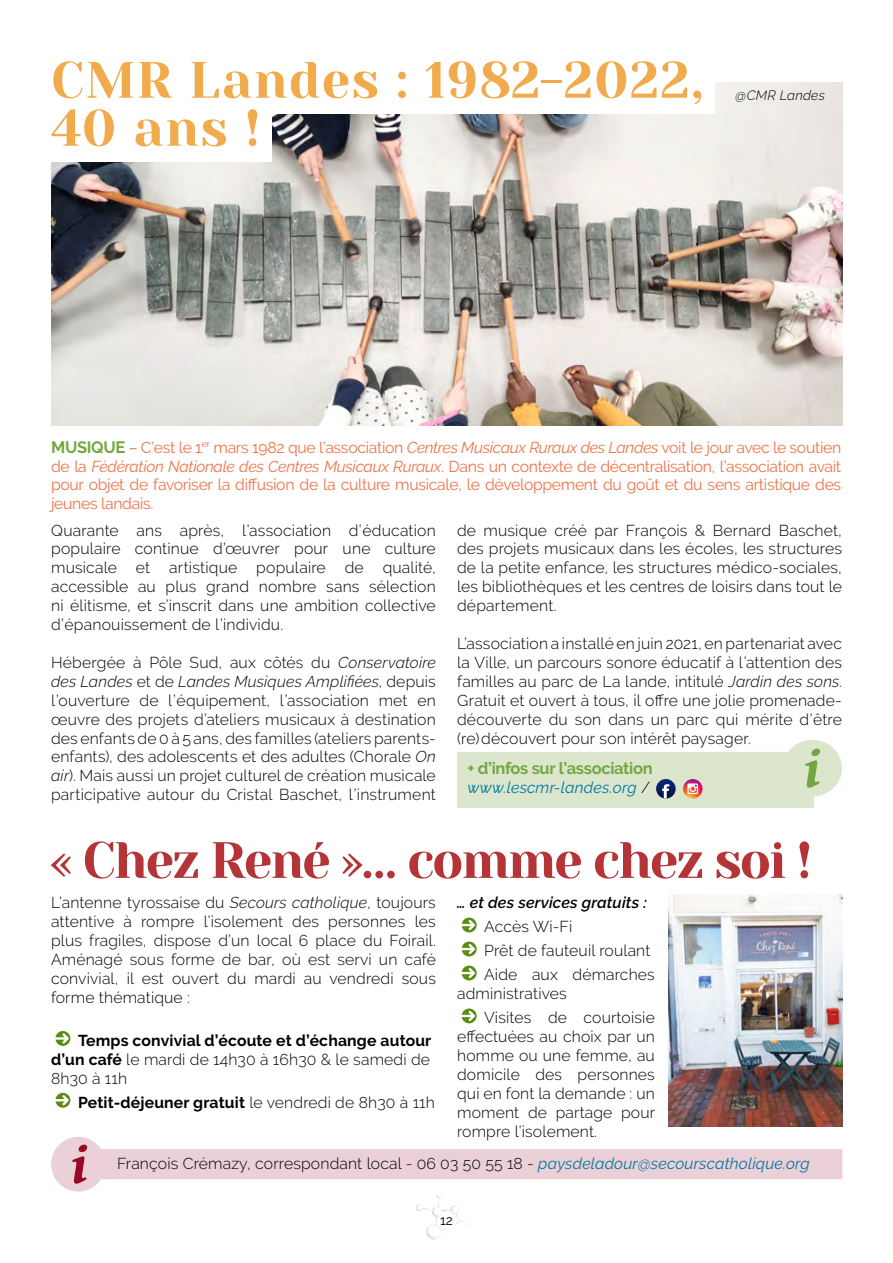
<style>
.page{position:relative;width:893px;height:1263px;background:#fff}
.page>*{position:absolute;margin:0;border:0;box-sizing:border-box;transform-origin:0 0}
.t1{font:51px/48px "Yeseva One";letter-spacing:.025em;color:#f1aa4c}
.t2{font:51px "Yeseva One";letter-spacing:-.04em;color:#b43438}
.t3{font:700 16.5px "Raleway";letter-spacing:-.02em;color:#73a744}
.t4{font:300 15.75px/18.9px "Raleway";letter-spacing:.01em;color:#000;text-align:justify}
.t5{font:15.75px/18.9px "Raleway";letter-spacing:-.02em;color:#ee7448;text-align:justify}
.t6{font:700 15.75px/18.9px "Raleway";letter-spacing:.01em;color:#000;text-align:justify}
.t7{font:italic 600 15.75px "Raleway";letter-spacing:.01em;color:#000}
.t8{font:italic 15.75px "Raleway";letter-spacing:.015em;color:#0077a1}
.t9{font:italic 300 13.5px "Raleway";letter-spacing:.02em;color:#000}
.t10{font:13.5px "Raleway";color:#000}
.s1{font-weight:700;font-size:16.5px;color:#73a744}
.s2{font-style:italic}
.s3{font-weight:300;font-style:normal;color:#000}
.s4{font-weight:300}
.s5{font-weight:400;font-style:italic;color:#0077a1}
</style>
<div class="page">
<img style="left:51px;top:83px;width:791px;height:343px">
<svg style="left:56px;top:1031px;width:14px;height:15px"></svg>
<svg style="left:56px;top:1093px;width:14px;height:15px"></svg>
<svg style="left:51px;top:1137px;width:791px;height:103px"></svg>
<svg style="left:462px;top:917px;width:15px;height:15px"></svg>
<svg style="left:462px;top:941px;width:15px;height:15px"></svg>
<svg style="left:462px;top:965px;width:15px;height:15px"></svg>
<svg style="left:462px;top:1008px;width:15px;height:15px"></svg>
<img style="left:668px;top:895px;width:174px;height:231px">
<div style="left:43px;top:43px;width:672px;height:71px;background:#fff"></div>
<div style="left:43px;top:91px;width:229px;height:71px;background:#fff"></div>
<svg style="left:457px;top:740px;width:385px;height:68px"></svg>
<h1 class="t1" style="left:51px;top:54px;width:654px">CMR Landes : 1982-2022,<br>40 ans !</h1>
<p class="t9" style="left:736px;top:88px;width:91px">@CMR Landes</p>
<p class="t5" style="left:51px;top:438px;width:792px"><span class="s1">MUSIQUE</span> – C’est le 1<sup>er</sup> mars 1982 que l’association <span class="s2">Centres Musicaux Ruraux des Landes</span> voit le jour avec le soutien de la <span class="s2">Fédération Nationale des Centres Musicaux Ruraux</span>. Dans un contexte de décentralisation, l’association avait pour objet de favoriser la diffusion de la culture musicale, le développement du goût et du sens artistique des jeunes landais.</p>
<p class="t4" style="left:51px;top:520px;width:386px">Quarante ans après, l’association d’éducation populaire continue d’œuvrer pour une culture musicale et artistique populaire de qualité, accessible au plus grand nombre sans sélection ni élitisme, et s’inscrit dans une ambition collective d’épanouissement de l’individu.</p>
<p class="t4" style="left:51px;top:653px;width:386px">Hébergée à Pôle Sud, aux côtés du <span class="s2">Conservatoire des Landes</span> et de <span class="s2">Landes Musiques Amplifiées</span>, depuis l’ouverture de l’équipement, l’association met en œuvre des projets d’ateliers musicaux à destination des enfants de 0 à 5 ans, des familles (ateliers parents&shy;enfants), des adolescents et des adultes (Chorale <span class="s2">On air</span>). Mais aussi un projet culturel de création musicale participative autour du Cristal Baschet, l’instrument</p>
<p class="t4" style="left:457px;top:520px;width:386px">de musique créé par François &amp; Bernard Baschet, des projets musicaux dans les écoles, les structures de la petite enfance, les structures médico-sociales, les bibliothèques et les centres de loisirs dans tout le département.</p>
<p class="t4" style="left:457px;top:634px;width:386px">L’association a installé en juin 2021, en partenariat avec la Ville, un parcours sonore éducatif à l’attention des familles au parc de La lande, intitulé <span class="s2">Jardin des sons</span>.<br>Gratuit et ouvert à tous, il offre une jolie promenade&shy;découverte du son dans un parc qui mérite d’être (re)découvert pour son intérêt paysager.</p>
<p class="t3" style="left:468px;top:758px;width:187px">+ d’infos sur l’association</p>
<p class="t8" style="left:468px;top:778px;width:184px">www.lescmr-landes.org <span class="s3">/</span></p>
<h1 class="t2" style="left:50px;top:823px;width:764px">« Chez René »… comme chez soi !</h1>
<p class="t7" style="left:457px;top:894px;width:191px">… et des services gratuits :</p>
<p class="t4" style="left:484px;top:915px;width:172px;line-height:24px;text-align:left">Accès Wi-Fi<br>Prêt de fauteuil roulant<br>Aide aux démarches</p>
<p class="t4" style="left:484px;top:982px;width:172px;line-height:24px;text-indent:-27px">administratives<br>Visites de courtoisie</p>
<p class="t4" style="left:457px;top:1027px;width:200px">effectuées au choix par un homme ou une femme, au domicile des personnes qui en font la demande : un moment de partage pour rompre l’isolement.</p>
<p class="t4" style="left:51px;top:893px;width:386px">L’antenne tyrossaise du <span class="s2">Secours catholique</span>, toujours attentive à rompre l’isolement des personnes les plus fragiles, dispose d’un local 6 place du Foirail.<br>Aménagé sous forme de bar, où est servi un café convivial, il est ouvert du mardi au vendredi sous forme thématique :</p>
<p class="t6" style="left:51px;top:1031px;width:382px;text-indent:27px">Temps convivial d’écoute et d’échange autour d’un café <span class="s4">le mardi de 14h30 à 16h30 &amp; le samedi de 8h30 à 11h</span></p>
<p class="t6" style="left:78px;top:1093px;width:358px">Petit-déjeuner gratuit <span class="s4">le vendredi de 8h30 à 11h</span></p>
<p class="t4" style="left:117px;top:1154px;width:694px">François Crémazy, correspondant local - 06 03 50 55 18 - <span class="s5">paysdeladour@secourscatholique.org</span></p>
<p class="t10" style="left:440px;top:1212px;width:14px">12</p>
</div>
